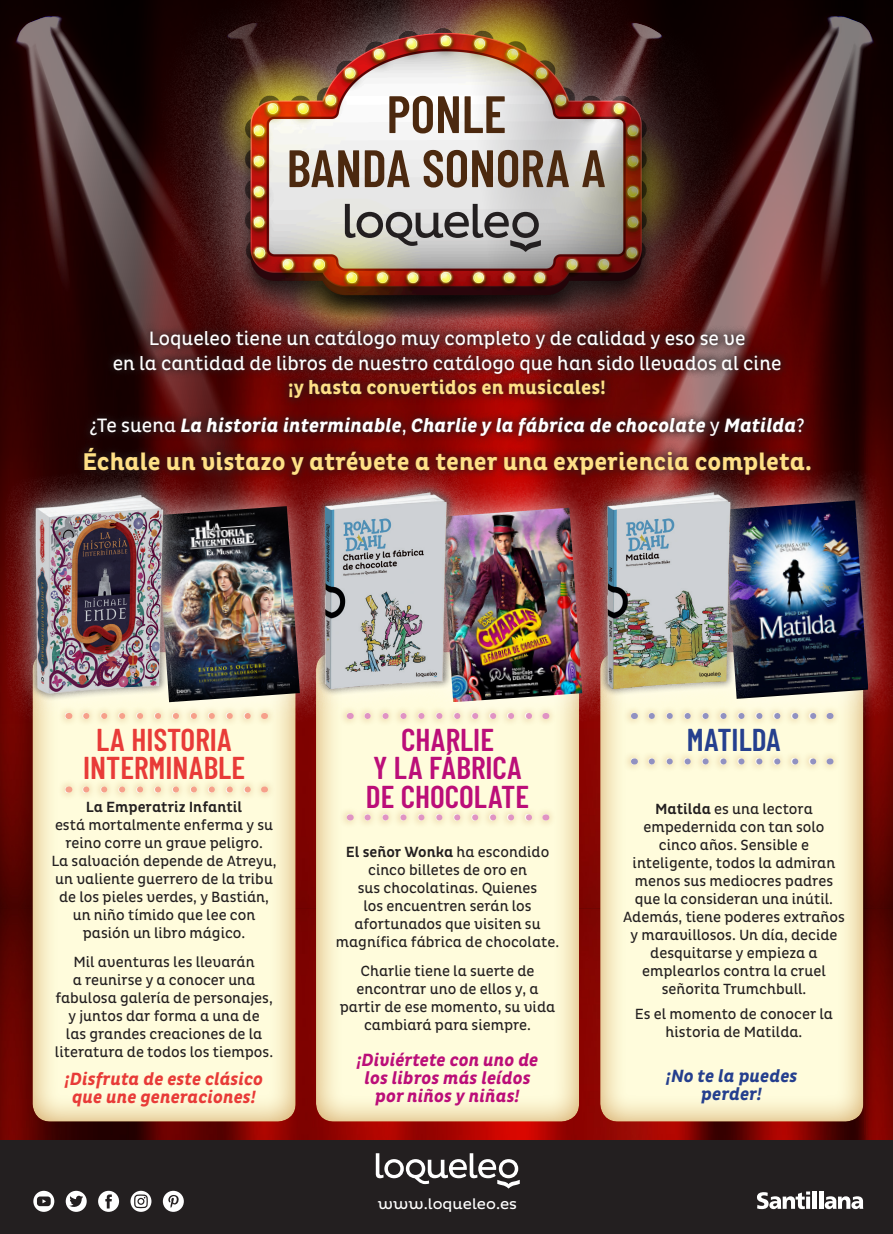
<style>
.page{position:relative;width:893px;height:1234px;background:#fff}
.page>*{position:absolute;margin:0;border:0;box-sizing:border-box;transform-origin:0 0}
.t1{font:600 52.5px "Barlow Condensed";color:#4c290f}
.t2{font:600 31.5px/28.5px "Barlow Condensed";color:#bb0e79}
.t3{font:600 31.5px/28.5px "Barlow Condensed";color:#e83b38;text-align:center}
.t4{font:600 31.5px "Barlow Condensed";color:#253f8e}
.t5{font:700 24.6px "Pluto Cond";color:#ffe086}
.t6{font:19.65px/24.6px "Pluto Cond";color:#fff;text-align:center}
.t7{font:italic 700 19.65px "Pluto Cond";color:#fff}
.t8{font:700 19.65px "Pluto Cond";color:#ffe086}
.t9{font:italic 700 18px "Pluto Cond";color:#bb0e79}
.t10{font:italic 700 18px "Pluto Cond";color:#e83b38}
.t11{font:italic 700 18px/18px "Pluto Cond";color:#253f8e;text-align:center}
.t12{font:15px/18px "Pluto Cond";color:#231f20;text-align:center}
.t13{font:15px "Pluto";color:#fff}
.s1{font-weight:400;font-style:normal}
.s2{font-weight:500}
</style>
<div class="page">
<img style="left:0;top:739px;width:783px;height:401px">
<img style="left:783px;top:739px;width:110px;height:401px">
<div style="left:0;top:1140px;width:893px;height:93px;background:#231f20"></div>
<img style="left:0;top:0;width:149px;height:739px">
<img style="left:149px;top:0;width:123px;height:321px">
<img style="left:272px;top:0;width:621px;height:739px">
<div style="left:316px;top:650px;width:264px;height:471px;background:#be7f31;opacity:.75"></div>
<div style="left:600px;top:650px;width:264px;height:471px;background:#be7f31;opacity:.75"></div>
<div style="left:32px;top:650px;width:264px;height:471px;background:#be7f31;opacity:.75"></div>
<div style="left:75px;top:321px;width:744px;height:163px;background:#231f20;opacity:.75"></div>
<svg style="left:130px;top:1190px;width:21px;height:21px"></svg>
<svg style="left:134px;top:1194px;width:14px;height:13px"></svg>
<svg style="left:33px;top:1190px;width:21px;height:21px"></svg>
<svg style="left:37px;top:1196px;width:14px;height:9px"></svg>
<div style="left:98px;top:1190px;width:21px;height:21px;background:#fff;border-radius:50%"></div>
<svg style="left:105px;top:1194px;width:7px;height:14px"></svg>
<svg style="left:66px;top:1190px;width:21px;height:21px"></svg>
<svg style="left:69px;top:1195px;width:14px;height:11px"></svg>
<div style="left:163px;top:1190px;width:21px;height:21px;background:#fff;border-radius:50%"></div>
<svg style="left:168px;top:1195px;width:11px;height:12px"></svg>
<svg style="left:688px;top:465px;width:205px;height:269px;background:#893f37"></svg>
<img style="left:762px;top:500px;width:106px;height:198px">
<svg style="left:405px;top:472px;width:212px;height:265px;background:#d07766"></svg>
<img style="left:479px;top:507px;width:96px;height:195px">
<div style="left:292px;top:460px;width:187px;height:260px;background:#fff;opacity:.75"></div>
<img style="left:335px;top:481px;width:133px;height:221px">
<div style="left:575px;top:460px;width:187px;height:260px;background:#fff;opacity:.75"></div>
<img style="left:601px;top:481px;width:150px;height:221px">
<svg style="left:345px;top:204px;width:196px;height:48px;background:#a5a4a1"></svg>
<svg style="left:121px;top:471px;width:214px;height:265px;background:#9d6059"></svg>
<img style="left:195px;top:506px;width:105px;height:196px">
<div style="left:3px;top:464px;width:192px;height:260px;background:#fff;opacity:.75"></div>
<img style="left:23px;top:489px;width:161px;height:218px">
<svg style="left:376px;top:1153px;width:144px;height:35px"></svg>
<svg style="left:757px;top:1191px;width:53px;height:17px"></svg>
<svg style="left:806px;top:1196px;width:4px;height:12px"></svg>
<hr style="left:813px;top:1190px;width:4px;height:18px;background:#fff">
<hr style="left:819px;top:1190px;width:4px;height:18px;background:#fff">
<svg style="left:825px;top:1196px;width:38px;height:12px"></svg>
<div style="left:58px;top:705px;width:217px;height:21px;background:#be7f31;opacity:.75"></div>
<div style="left:65px;top:712px;width:202px;height:7px;background:#fff;opacity:.75"></div>
<svg style="left:86px;top:712px;width:169px;height:6px"></svg>
<div style="left:58px;top:778px;width:217px;height:21px;background:#be7f31;opacity:.75"></div>
<div style="left:65px;top:786px;width:202px;height:6px;background:#fff;opacity:.75"></div>
<svg style="left:86px;top:786px;width:169px;height:6px"></svg>
<div style="left:339px;top:705px;width:217px;height:21px;background:#be7f31;opacity:.75"></div>
<div style="left:347px;top:712px;width:201px;height:7px;background:#fff;opacity:.75"></div>
<svg style="left:368px;top:712px;width:168px;height:6px"></svg>
<div style="left:339px;top:806px;width:217px;height:21px;background:#be7f31;opacity:.75"></div>
<div style="left:347px;top:814px;width:201px;height:6px;background:#fff;opacity:.75"></div>
<svg style="left:368px;top:814px;width:168px;height:6px"></svg>
<div style="left:623px;top:705px;width:217px;height:21px;background:#be7f31;opacity:.75"></div>
<div style="left:631px;top:712px;width:202px;height:7px;background:#fff;opacity:.75"></div>
<svg style="left:652px;top:712px;width:169px;height:6px"></svg>
<div style="left:623px;top:750px;width:217px;height:21px;background:#be7f31;opacity:.75"></div>
<div style="left:631px;top:758px;width:202px;height:6px;background:#fff;opacity:.75"></div>
<svg style="left:652px;top:758px;width:169px;height:6px"></svg>
<p class="t1" style="left:387px;top:81px;width:121px">PONLE</p>
<p class="t1" style="left:287px;top:135px;width:321px">BANDA SONORA A</p>
<p class="t6" style="left:113px;top:326px;width:670px">Loqueleo tiene un catálogo muy completo y de calidad y eso se ve<br>en la cantidad de libros de nuestro catálogo que han sido llevados al cine</p>
<p class="t8" style="left:288px;top:376px;width:319px">¡y hasta convertidos en musicales!</p>
<p class="t7" style="left:90px;top:414px;width:717px"><span class="s1">¿Te suena</span> La historia interminable<span class="s1">,</span> Charlie y la fábrica de chocolate <span class="s1">y</span> Matilda<span class="s1">?</span></p>
<p class="t5" style="left:82px;top:447px;width:731px">Échale un vistazo y atrévete a tener una experiencia completa.</p>
<p class="t3" style="left:83px;top:724px;width:163px">LA HISTORIA<br>INTERMINABLE</p>
<p class="t12" style="left:52px;top:798px;width:226px"><span class="s2">La Emperatriz Infantil<br></span>está mortalmente enferma y su reino corre un grave peligro.<br>La salvación depende de Atreyu, un valiente guerrero de la tribu de los pieles verdes, y Bastián, un niño tímido que lee con pasión un libro mágico.</p>
<p class="t12" style="left:55px;top:952px;width:220px">Mil aventuras les llevarán<br>a reunirse y a conocer una fabulosa galería de personajes, y juntos dar forma a una de<br>las grandes creaciones de la literatura de todos los tiempos.</p>
<p class="t10" style="left:65px;top:1068px;width:200px">¡Disfruta de este clásico</p>
<p class="t10" style="left:72px;top:1086px;width:185px">que une generaciones!</p>
<p class="t2" style="left:401px;top:724px;width:95px">CHARLIE</p>
<p class="t2" style="left:366px;top:752px;width:165px">Y LA FÁBRICA<br>DE CHOCOLATE</p>
<p class="t12" style="left:336px;top:843px;width:225px"><span class="s2">El señor Wonka</span> ha escondido cinco billetes de oro en<br>sus chocolatinas. Quienes<br>los encuentren serán los afortunados que visiten su magnífica fábrica de chocolate.</p>
<p class="t12" style="left:340px;top:961px;width:217px">Charlie tiene la suerte de encontrar uno de ellos y, a partir de ese momento, su vida cambiará para siempre.</p>
<p class="t9" style="left:357px;top:1049px;width:183px">¡Diviértete con uno de</p>
<p class="t9" style="left:364px;top:1067px;width:168px">los libros más leídos</p>
<p class="t9" style="left:375px;top:1085px;width:146px">por niños y niñas!</p>
<p class="t13" style="left:378px;top:1195px;width:141px">www.loqueleo.es</p>
<p class="t4" style="left:687px;top:719px;width:96px">MATILDA</p>
<p class="t12" style="left:623px;top:799px;width:223px"><span class="s2">Matilda</span> es una lectora empedernida con tan solo cinco años. Sensible e inteligente, todos la admiran menos sus mediocres padres que la consideran una inútil.<br>Además, tiene poderes extraños y maravillosos. Un día, decide desquitarse y empieza a emplearlos contra la cruel señorita Trumchbull.</p>
<p class="t12" style="left:635px;top:1005px;width:200px">Es el momento de conocer la historia de Matilda.</p>
<p class="t11" style="left:666px;top:1067px;width:133px">¡No te la puedes perder!</p>
</div>
